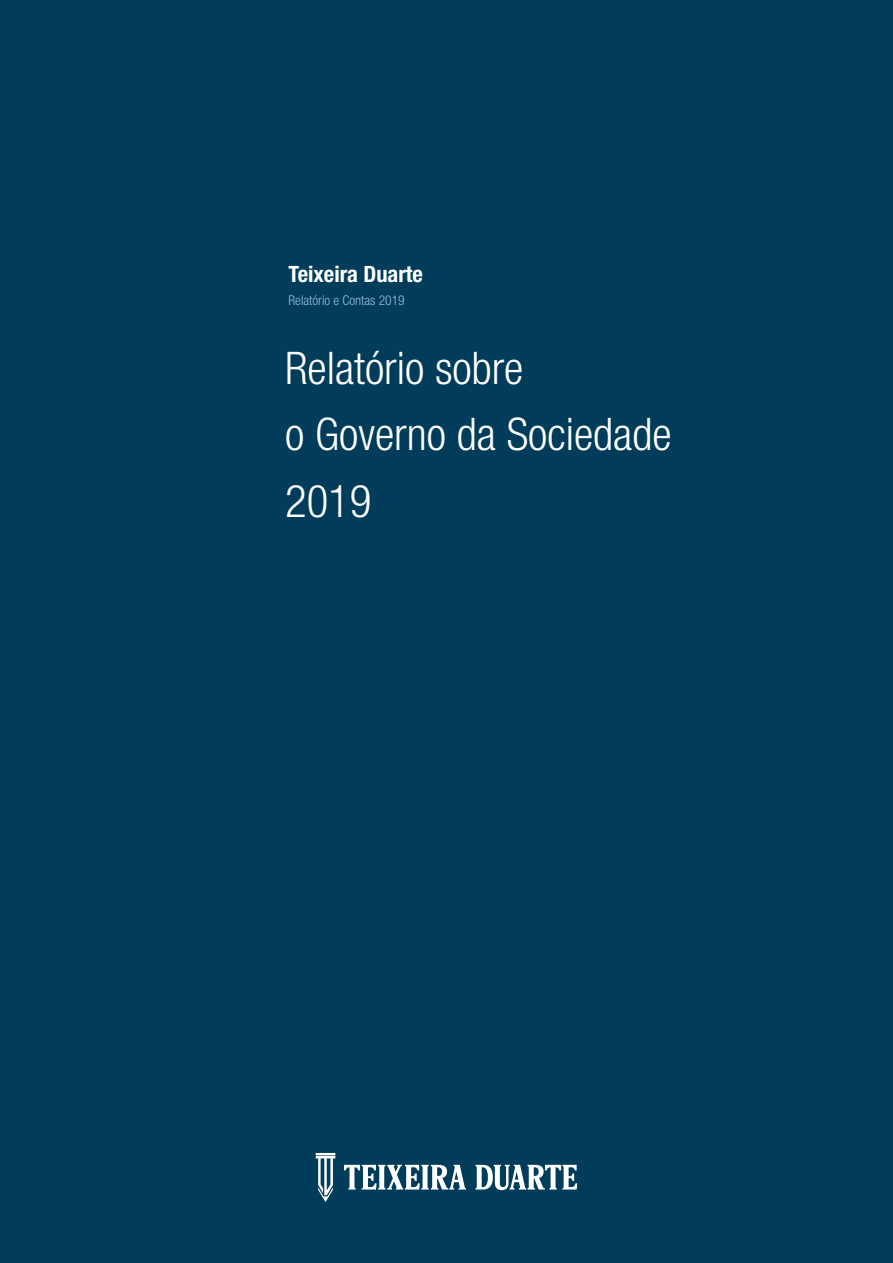
<style>
.page{position:relative;width:893px;height:1263px;background:#013d5b}
.page>*{position:absolute;margin:0;border:0;box-sizing:border-box;transform-origin:0 0}
.t1{font:300 condensed 45px/66.8px "Helvetica Neue LT Std";color:#fff}
.t2{font:700 condensed 22.5px "Helvetica Neue LT Std";color:#fff}
.t3{font:300 condensed 13.5px "Helvetica Neue LT Std";color:#93bcdb}
</style>
<div class="page">
<svg style="left:316px;top:1153px;width:19px;height:49px"></svg>
<svg style="left:475px;top:1165px;width:102px;height:25px"></svg>
<svg style="left:344px;top:1165px;width:122px;height:24px"></svg>
<p class="t2" style="left:289px;top:260px;width:136px">Teixeira Duarte</p>
<p class="t3" style="left:289px;top:293px;width:118px">Relatório e Contas 2019</p>
<p class="t1" style="left:285px;top:334px;width:388px">Relatório sobre<br>o Governo da Sociedade<br>2019</p>
</div>
